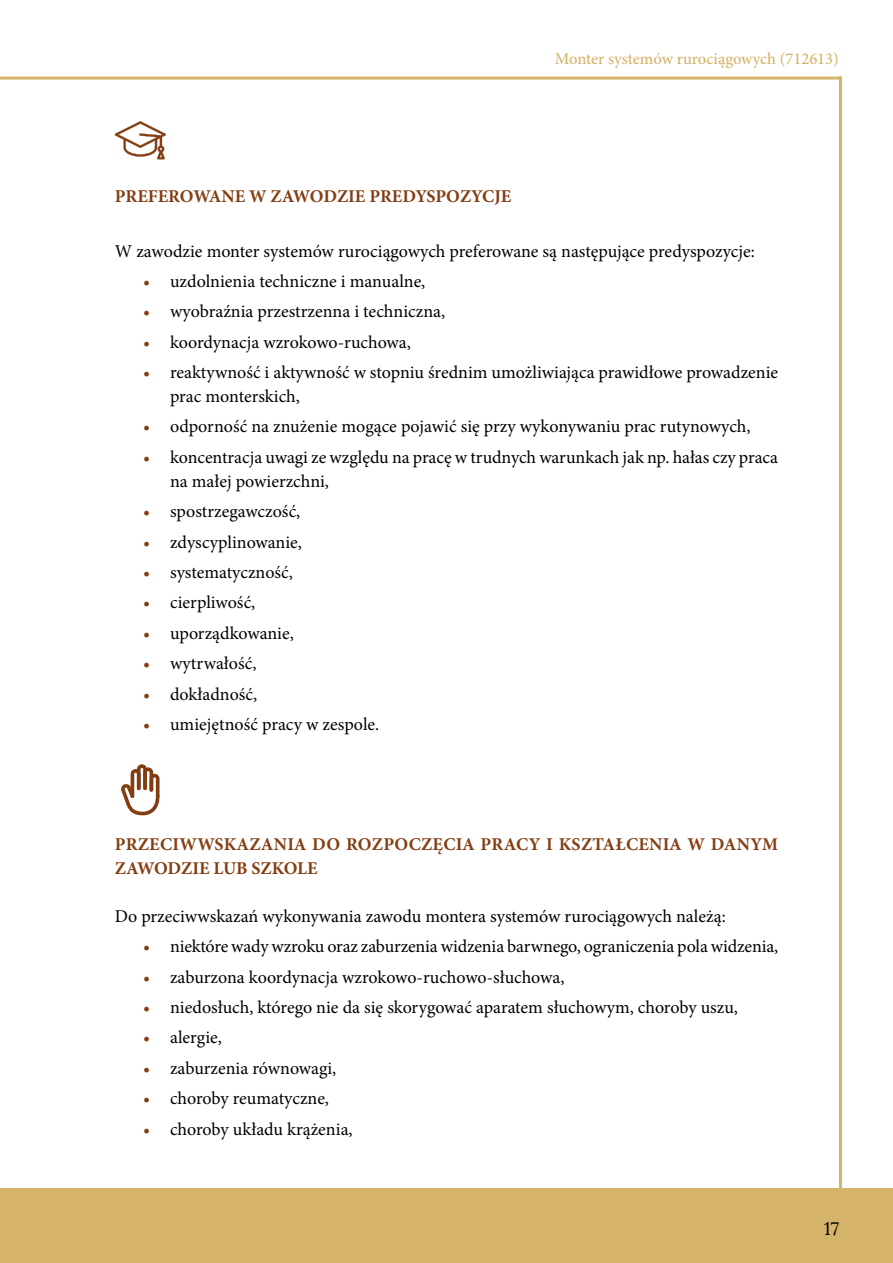
<style>
.page{position:relative;width:893px;height:1263px;background:#fff}
.page>*{position:absolute;margin:0;border:0;box-sizing:border-box;transform-origin:0 0}
.t1{font:18px/24px "Minion Pro";color:#000}
.t2{font:700 18px/24px "Minion Pro";color:#843d12}
.t3{font:18px "Lora";color:#000}
.t4{font:500 16.5px "Minion Pro";color:#d5b36b}
.s1{color:#843d12}
</style>
<div class="page">
<div style="left:0;top:1188px;width:893px;height:75px;background:#d5b36b"></div>
<hr style="left:839px;top:77px;width:3px;height:1113px;background:#d5b36b">
<hr style="left:0;top:77px;width:842px;height:3px;background:#d5b36b">
<svg style="left:115px;top:121px;width:51px;height:38px"></svg>
<svg style="left:121px;top:764px;width:39px;height:51px"></svg>
<p class="t4" style="left:555px;top:48px;width:286px">Monter systemów rurociągowych (712613)</p>
<p class="t2" style="left:115px;top:184px;width:398px">PREFEROWANE W ZAWODZIE PREDYSPOZYCJE</p>
<p class="t1" style="left:115px;top:239px;width:642px">W zawodzie monter systemów rurociągowych preferowane są następujące predyspozycje:</p>
<p class="t1" style="left:143px;top:269px;width:284px"><span class="s1">•</span> uzdolnienia techniczne i manualne,</p>
<p class="t1" style="left:143px;top:300px;width:304px"><span class="s1">•</span> wyobraźnia przestrzenna i techniczna,</p>
<p class="t1" style="left:143px;top:330px;width:269px"><span class="s1">•</span> koordynacja wzrokowo-ruchowa,</p>
<p class="t1" style="left:170px;top:360px;width:610px;text-indent:-27px"><span class="s1">•</span> reaktywność i aktywność w stopniu średnim umożliwiająca prawidłowe prowadzenie prac monterskich,</p>
<p class="t1" style="left:143px;top:415px;width:609px"><span class="s1">•</span> odporność na znużenie mogące pojawić się przy wykonywaniu prac rutynowych,</p>
<p class="t1" style="left:170px;top:445px;width:609px;text-indent:-27px"><span class="s1">•</span> koncentracja uwagi ze względu na pracę w trudnych warunkach jak np. hałas czy praca na małej powierzchni,</p>
<p class="t1" style="left:143px;top:499px;width:159px"><span class="s1">•</span> spostrzegawczość,</p>
<p class="t1" style="left:143px;top:530px;width:160px"><span class="s1">•</span> zdyscyplinowanie,</p>
<p class="t1" style="left:143px;top:560px;width:151px"><span class="s1">•</span> systematyczność,</p>
<p class="t1" style="left:143px;top:591px;width:114px"><span class="s1">•</span> cierpliwość,</p>
<p class="t1" style="left:143px;top:621px;width:152px"><span class="s1">•</span> uporządkowanie,</p>
<p class="t1" style="left:143px;top:651px;width:115px"><span class="s1">•</span> wytrwałość,</p>
<p class="t1" style="left:143px;top:682px;width:116px"><span class="s1">•</span> dokładność,</p>
<p class="t1" style="left:143px;top:712px;width:238px"><span class="s1">•</span> umiejętność pracy w zespole.</p>
<p class="t2" style="left:115px;top:832px;width:665px">PRZECIWWSKAZANIA DO ROZPOCZĘCIA PRACY I KSZTAŁCENIA W DANYM<br>ZAWODZIE LUB SZKOLE</p>
<p class="t1" style="left:115px;top:904px;width:612px">Do przeciwwskazań wykonywania zawodu montera systemów rurociągowych należą:</p>
<p class="t1" style="left:143px;top:934px;width:637px"><span class="s1">•</span> niektóre wady wzroku oraz zaburzenia widzenia barwnego, ograniczenia pola widzenia,</p>
<p class="t1" style="left:143px;top:965px;width:423px"><span class="s1">•</span> zaburzona koordynacja wzrokowo-ruchowo-słuchowa,</p>
<p class="t1" style="left:143px;top:995px;width:596px"><span class="s1">•</span> niedosłuch, którego nie da się skorygować aparatem słuchowym, choroby uszu,</p>
<p class="t1" style="left:143px;top:1026px;width:80px"><span class="s1">•</span> alergie,</p>
<p class="t1" style="left:143px;top:1056px;width:195px"><span class="s1">•</span> zaburzenia równowagi,</p>
<p class="t1" style="left:143px;top:1086px;width:187px"><span class="s1">•</span> choroby reumatyczne,</p>
<p class="t1" style="left:143px;top:1117px;width:211px"><span class="s1">•</span> choroby układu krążenia,</p>
<p class="t3" style="left:824px;top:1215px;width:16px">17</p>
</div>
